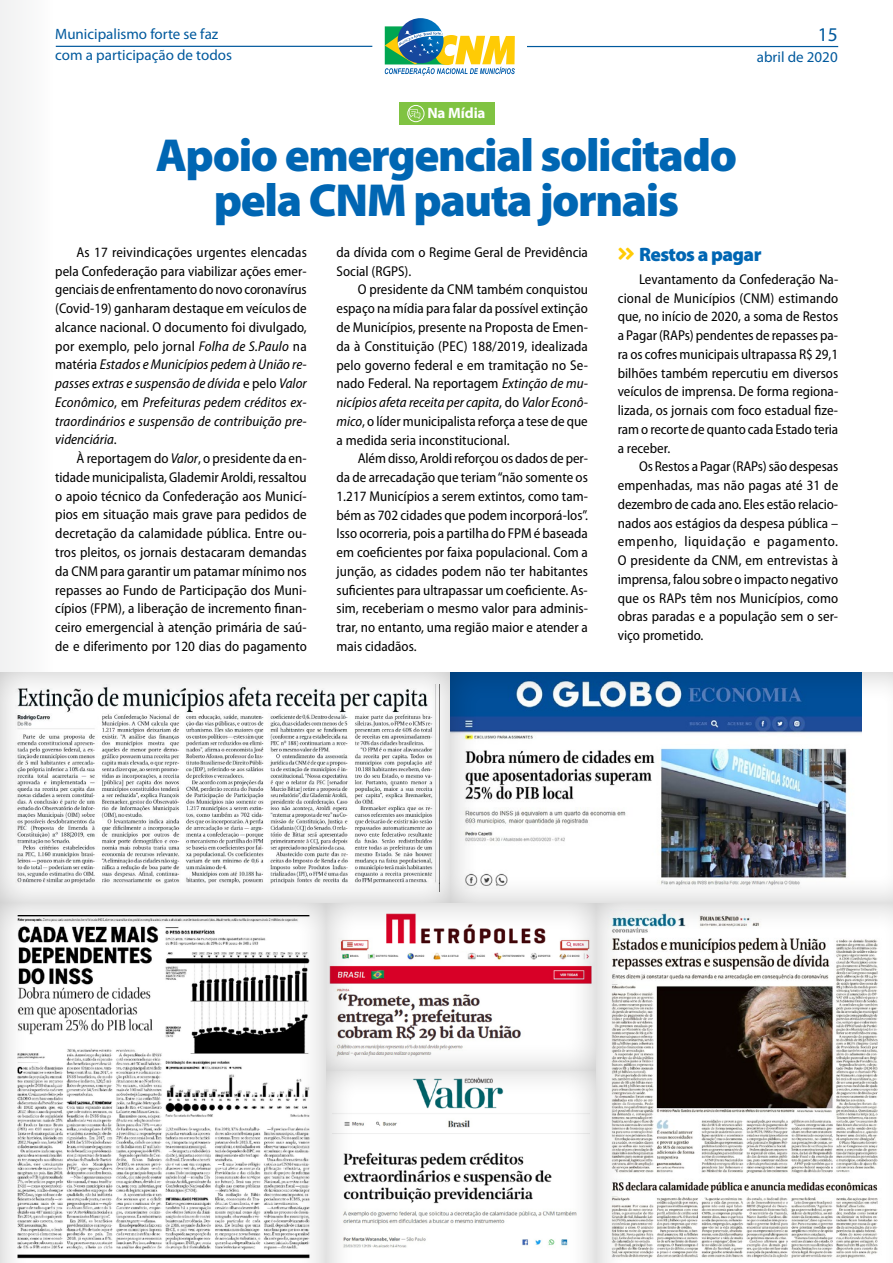
<style>
.page{position:relative;width:893px;height:1263px;background:#fff}
.page>*{position:absolute;margin:0;border:0;box-sizing:border-box;transform-origin:0 0}
.t1{font:900 46.5px/45px "Myriad Pro";letter-spacing:-.03em;color:#0066b3;text-align:center}
.t2{font:900 19.5px "Myriad Pro";letter-spacing:-.03em;color:#0066b3}
.t3{font:19.5px "Myriad Pro";color:#00599d}
.t4{font:15px/21px "Myriad Pro";color:#00599d}
.t5{font:700 15px "Myriad Pro";letter-spacing:-.01em;color:#fff}
.t6{font:semi-condensed 14.25px/18.8px "Myriad Pro";color:#000;text-align:justify}
.s1{font-style:italic}
</style>
<div class="page">
<svg style="left:398px;top:18px;width:46px;height:45px"></svg>
<svg style="left:385px;top:24px;width:130px;height:52px"></svg>
<div style="left:0;top:0;width:55px;height:1263px;background:#f7f7f7"></div>
<hr style="left:527px;top:46px;width:311px;height:1px;background:#00599d">
<hr style="left:56px;top:46px;width:316px;height:1px;background:#00599d">
<div style="left:399px;top:102px;width:95px;height:23px;background:#80c342"></div>
<div style="left:407px;top:105px;width:17px;height:17px;border:1px solid #fff;border-radius:50%"></div>
<svg style="left:409px;top:109px;width:11px;height:10px"></svg>
<div style="left:0;top:672px;width:452px;height:234px;background:#000;opacity:.25"></div>
<div style="left:0;top:903px;width:328px;height:360px;background:#000;opacity:.25"></div>
<div style="left:326px;top:1067px;width:272px;height:196px;background:#000;opacity:.25"></div>
<div style="left:326px;top:903px;width:272px;height:169px;background:#000;opacity:.25"></div>
<div style="left:450px;top:671px;width:443px;height:234px;background:#000;opacity:.25"></div>
<div style="left:595px;top:902px;width:298px;height:361px;background:#000;opacity:.25"></div>
<p class="t4" style="left:55px;top:24px;width:178px">Municipalismo forte se faz com a participação de todos</p>
<h2 class="t3" style="left:818px;top:23px;width:22px">15</h2>
<p class="t4" style="left:757px;top:47px;width:82px">abril de 2020</p>
<p class="t5" style="left:427px;top:103px;width:60px">Na Mídia</p>
<h1 class="t1" style="left:156px;top:131px;width:583px">Apoio emergencial solicitado pela CNM pauta jornais</h1>
<p class="t6" style="left:55px;top:243px;width:253px;text-indent:21px">As 17 reivindicações urgentes elencadas pela Confederação para viabilizar ações emer&shy;genciais de enfrentamento do novo coronavírus (Covid-19) ganharam destaque em veículos de alcance nacional. O documento foi divulgado, por exemplo, pelo jornal <span class="s1">Folha de S.Paulo</span> na matéria <span class="s1">Estados e Municípios pedem à União re&shy;passes extras e suspensão de dívida</span> e pelo <span class="s1">Valor Econômico</span>, em <span class="s1">Prefeituras pedem créditos ex&shy;traordinários e suspensão de contribuição pre&shy;videnciária</span>.</p>
<p class="t6" style="left:55px;top:449px;width:253px;text-indent:21px">À reportagem do <span class="s1">Valor</span>, o presidente da en&shy;tidade municipalista, Glademir Aroldi, ressaltou o apoio técnico da Confederação aos Municí&shy;pios em situação mais grave para pedidos de decretação da calamidade pública. Entre ou&shy;tros pleitos, os jornais destacaram demandas da CNM para garantir um patamar mínimo nos repasses ao Fundo de Participação dos Muni&shy;cípios (FPM), a liberação de incremento finan&shy;ceiro emergencial à atenção primária de saú&shy;de e diferimento por 120 dias do pagamento</p>
<p class="t6" style="left:336px;top:243px;width:253px">da dívida com o Regime Geral de Previdência<br>Social (RGPS).</p>
<p class="t6" style="left:336px;top:280px;width:253px;text-indent:21px">O presidente da CNM também conquistou espaço na mídia para falar da possível extinção de Municípios, presente na Proposta de Emen&shy;da à Constituição (PEC) 188/2019, idealizada pelo governo federal e em tramitação no Se&shy;nado Federal. Na reportagem <span class="s1">Extinção de mu&shy;nicípios afeta receita per capita</span>, do <span class="s1">Valor Econô&shy;mico</span>, o líder municipalista reforça a tese de que a medida seria inconstitucional.</p>
<p class="t6" style="left:336px;top:449px;width:253px;text-indent:21px">Além disso, Aroldi reforçou os dados de per&shy;da de arrecadação que teriam “não somente os 1.217 Municípios a serem extintos, como tam&shy;bém as 702 cidades que podem incorporá-los”.<br>Isso ocorreria, pois a partilha do FPM é baseada em coeficientes por faixa populacional. Com a junção, as cidades podem não ter habitantes suficientes para ultrapassar um coeficiente. As&shy;sim, receberiam o mesmo valor para adminis&shy;trar, no entanto, uma região maior e atender a mais cidadãos.</p>
<h2 class="t2" style="left:639px;top:241px;width:124px">Restos a pagar</h2>
<p class="t6" style="left:618px;top:269px;width:222px;text-indent:21px">Levantamento da Confederação Na&shy;cional de Municípios (CNM) estimando que, no início de 2020, a soma de Restos a Pagar (RAPs) pendentes de repasses pa&shy;ra os cofres municipais ultrapassa R$ 29,1 bilhões também repercutiu em diversos veículos de imprensa. De forma regiona&shy;lizada, os jornais com foco estadual fize&shy;ram o recorte de quanto cada Estado teria a receber.</p>
<p class="t6" style="left:618px;top:457px;width:222px;text-indent:21px">Os Restos a Pagar (RAPs) são despesas empenhadas, mas não pagas até 31 de dezembro de cada ano. Eles estão relacio&shy;nados aos estágios da despesa pública – empenho, liquidação e pagamento.<br>O presidente da CNM, em entrevistas à imprensa, falou sobre o impacto negativo que os RAPs têm nos Municípios, como obras paradas e a população sem o ser&shy;viço prometido.</p>
</div>
